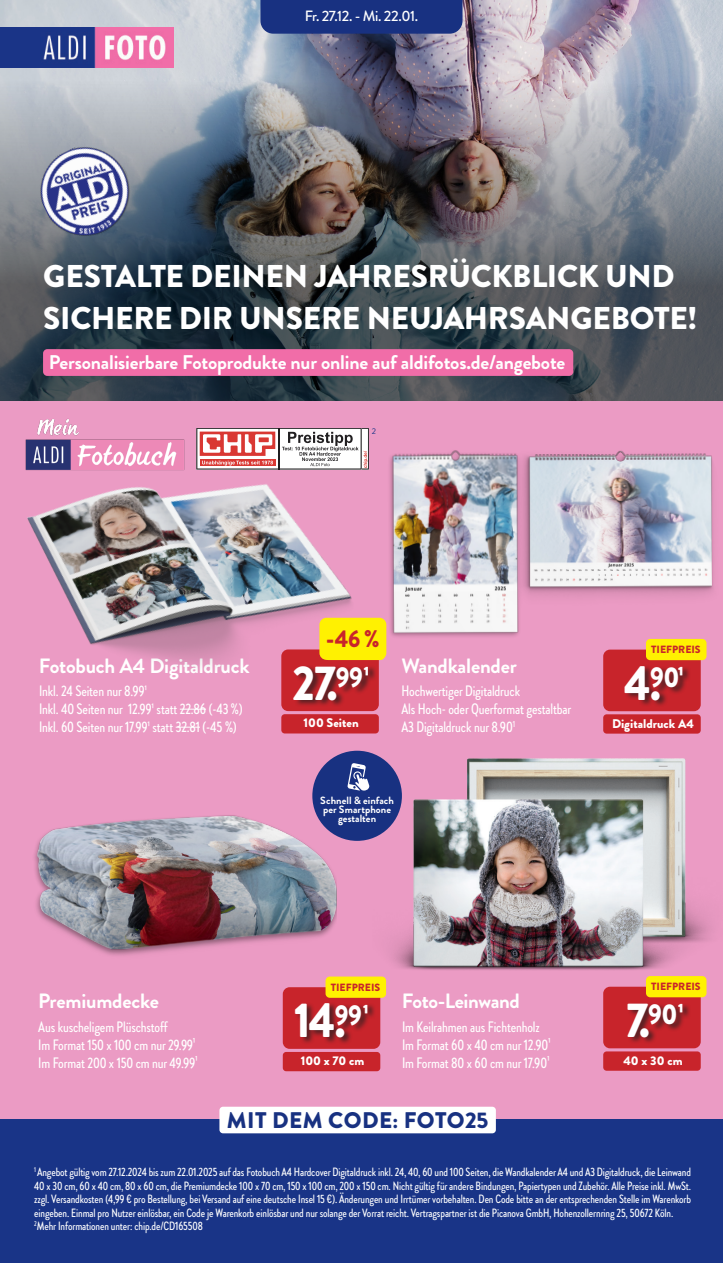
<style>
.page{position:relative;width:723px;height:1263px;background:#fff}
.page>*{position:absolute;margin:0;border:0;box-sizing:border-box;transform-origin:0 0}
.VKP_verkauspreis_2023{font:900 49.05px "Brandon Grotesque";color:#fff;scale:.9 1}
.t1{font:900 31.5px/42px "Brandon Grotesque";letter-spacing:-.01em;color:#fff}
.VKP_verkauspreis_2023-2{font:900 28.8px "Brandon Grotesque";color:#fff;scale:.9 1}
.UVP_2023{font:900 24px "Brandon Grotesque";color:#c8242b;scale:.95 1}
.t2{font:900 22.65px "Brandon Grotesque";letter-spacing:.02em;color:#183181}
.t3{font:700 20.7px "Brandon Grotesque";letter-spacing:-.01em;color:#fff}
.t4{font:700 19.8px "Brandon Grotesque";letter-spacing:-.01em;color:#fff}
.t5{font:500 15.15px/18px "Brandon Grotesque Cond";letter-spacing:-.01em;color:#fff}
.t6{font:500 14.85px "Brandon Grotesque";letter-spacing:-.03em;color:#fff}
.t7{font:900 12.6px "Brandon Grotesque";color:#fff}
.fusszeile{font:500 12px/13.5px "Brandon Grotesque Cond";letter-spacing:-.01em;color:#fff;text-align:justify}
.t8{font:700 10.5px/9px "Brandon Grotesque";letter-spacing:.005em;color:#fff;text-align:center}
.t9{font:900 10.5px "Brandon Grotesque";color:#c8242b}
.t10{font:8.25px "Brandon Grotesque";color:#193487}
</style>
<div class="page">
<div style="left:0;top:42px;width:723px;height:1168px;background:#eb9bc4"></div>
<img style="left:0;top:0;width:723px;height:35px">
<div style="left:0;top:1120px;width:723px;height:143px;background:#193487"></div>
<img style="left:0;top:35px;width:723px;height:366px">
<div style="left:43px;top:349px;width:530px;height:27px;background:#f16da8;border-radius:4px"></div>
<img style="left:0;top:28px;width:173px;height:40px">
<img style="left:26px;top:132px;width:120px;height:119px">
<div style="left:260px;top:0;width:202px;height:34px;background:#183181"></div>
<img style="left:444px;top:450px;width:270px;height:211px">
<div style="left:219px;top:1107px;width:277px;height:26px;background:#fff;border-radius:4px"></div>
<img style="left:0;top:384px;width:444px;height:344px">
<img style="left:21px;top:418px;width:172px;height:62px">
<img style="left:34px;top:813px;width:303px;height:143px">
<img style="left:372px;top:753px;width:340px;height:250px">
<div style="left:281px;top:714px;width:98px;height:19px;background:#c8242b;border-radius:3px"></div>
<div style="left:281px;top:649px;width:98px;height:62px;background:#c8242b;border-radius:7px"></div>
<div style="left:294px;top:664px;width:77px;height:43px;background:#231f20;opacity:.7"></div>
<svg style="left:364px;top:665px;width:12px;height:17px"></svg>
<div style="left:324px;top:639px;width:61px;height:21px;background:#fade2a;border-radius:4px"></div>
<div style="left:283px;top:1052px;width:97px;height:19px;background:#c8242b;border-radius:3px"></div>
<div style="left:283px;top:987px;width:97px;height:62px;background:#c8242b;border-radius:7px"></div>
<div style="left:295px;top:1002px;width:75px;height:43px;background:#231f20;opacity:.7"></div>
<svg style="left:364px;top:1003px;width:11px;height:17px"></svg>
<div style="left:325px;top:976px;width:61px;height:22px;background:#fff101;border-radius:4px"></div>
<div style="left:603px;top:1051px;width:98px;height:20px;background:#c8242b;border-radius:3px"></div>
<div style="left:603px;top:987px;width:98px;height:61px;background:#c8242b;border-radius:7px"></div>
<div style="left:627px;top:1002px;width:58px;height:42px;background:#231f20;opacity:.7"></div>
<svg style="left:679px;top:1003px;width:11px;height:16px"></svg>
<div style="left:646px;top:976px;width:60px;height:21px;background:#fff101;border-radius:4px"></div>
<div style="left:603px;top:714px;width:98px;height:20px;background:#c8242b;border-radius:3px"></div>
<div style="left:603px;top:650px;width:98px;height:61px;background:#c8242b;border-radius:7px"></div>
<div style="left:625px;top:664px;width:62px;height:43px;background:#231f20;opacity:.7"></div>
<svg style="left:679px;top:665px;width:11px;height:17px"></svg>
<div style="left:646px;top:639px;width:60px;height:21px;background:#fff101;border-radius:4px"></div>
<div style="left:312px;top:751px;width:90px;height:90px;background:#183181;border-radius:50%"></div>
<svg style="left:347px;top:763px;width:22px;height:28px"></svg>
<svg style="left:196px;top:428px;width:173px;height:42px;background:#d4b2b1"></svg>
<div style="left:319px;top:618px;width:67px;height:42px;background:#fff101;border-radius:7px"></div>
<p class="t6" style="left:305px;top:6px;width:115px">Fr. 27.12. - Mi. 22.01.</p>
<p class="t1" style="left:43px;top:256px;width:656px">GESTALTE DEINEN JAHRESRÜCKBLICK UND<br>SICHERE DIR UNSERE NEUJAHRSANGEBOTE!</p>
<p class="t4" style="left:49px;top:349px;width:518px">Personalisierbare Fotoprodukte nur online auf aldifotos.de/angebote</p>
<p class="t10" style="left:372px;top:426px;width:6px">2</p>
<p class="t3" style="left:39px;top:651px;width:212px">Fotobuch A4 Digitaldruck</p>
<p class="t5" style="left:39px;top:682px;width:205px">Inkl. 24 Seiten nur 8.991<br>Inkl. 40 Seiten nur 12.991 statt 22.86 (-43 %)<br>Inkl. 60 Seiten nur 17.991 statt 32.81 (-45 %)</p>
<p class="UVP_2023" style="left:326px;top:622px;width:57px">-46 %</p>
<p class="t9" style="left:329px;top:642px;width:51px">TIEFPREIS</p>
<h1 class="VKP_verkauspreis_2023" style="left:293px;top:648px;width:87px">27.<sup>99</sup><sup>1</sup></h1>
<p class="t7" style="left:303px;top:714px;width:57px">100 Seiten</p>
<p class="t3" style="left:401px;top:651px;width:117px">Wandkalender</p>
<p class="t5" style="left:401px;top:682px;width:120px">Hochwertiger Digitaldruck</p>
<p class="t5" style="left:401px;top:700px;width:171px">Als Hoch- oder Querformat gestaltbar</p>
<p class="t5" style="left:401px;top:718px;width:114px">A3 Digitaldruck nur 8.90<sup>1</sup></p>
<p class="t8" style="left:320px;top:796px;width:75px">Schnell &amp; einfach per Smartphone gestalten</p>
<p class="t9" style="left:651px;top:642px;width:51px">TIEFPREIS</p>
<h1 class="VKP_verkauspreis_2023" style="left:624px;top:648px;width:68px">4.<sup>90</sup><sup>1</sup></h1>
<p class="t7" style="left:612px;top:714px;width:83px">Digitaldruck A4</p>
<p class="t3" style="left:38px;top:986px;width:122px">Premiumdecke</p>
<p class="t5" style="left:38px;top:1017px;width:161px">Aus kuscheligem Plüschstoff<br>Im Format 150 x 100 cm nur 29.99¹<br>Im Format 200 x 150 cm nur 49.99¹</p>
<p class="t9" style="left:331px;top:980px;width:51px">TIEFPREIS</p>
<p class="VKP_verkauspreis_2023" style="left:294px;top:986px;width:77px">14.<sup>99</sup></p>
<p class="VKP_verkauspreis_2023-2" style="left:362px;top:994px;width:9px">1</p>
<p class="t7" style="left:301px;top:1052px;width:65px">100 x 70 cm</p>
<p class="t3" style="left:402px;top:986px;width:119px">Foto-Leinwand</p>
<p class="t5" style="left:402px;top:1017px;width:139px">Im Keilrahmen aus Fichtenholz</p>
<p class="t5" style="left:402px;top:1035px;width:150px">Im Format 60 x 40 cm nur 12.90¹</p>
<p class="t5" style="left:402px;top:1053px;width:149px">Im Format 80 x 60 cm nur 17.90¹</p>
<p class="t2" style="left:227px;top:1104px;width:263px">MIT DEM CODE: FOTO25</p>
<p class="t9" style="left:651px;top:979px;width:51px">TIEFPREIS</p>
<p class="VKP_verkauspreis_2023" style="left:626px;top:985px;width:58px">7.<sup>90</sup></p>
<p class="VKP_verkauspreis_2023-2" style="left:677px;top:994px;width:9px">1</p>
<p class="t7" style="left:623px;top:1051px;width:61px">40 x 30 cm</p>
<p class="fusszeile" style="left:34px;top:1165px;width:658px"><sup>1</sup> Angebot gültig vom 27.12.2024 bis zum 22.01.2025 auf das Fotobuch A4 Hardcover Digitaldruck inkl. 24, 40, 60 und 100 Seiten, die Wandkalender A4 und A3 Digitaldruck, die Leinwand 40 x 30 cm, 60 x 40 cm, 80 x 60 cm, die Premiumdecke 100 x 70 cm, 150 x 100 cm, 200 x 150 cm. Nicht gültig für andere Bindungen, Papiertypen und Zubehör. Alle Preise inkl. MwSt. zzgl. Versandkosten (4,99 € pro Bestellung, bei Versand auf eine deutsche Insel 15 €). Änderungen und Irrtümer vorbehalten. Den Code bitte an der entsprechenden Stelle im Warenkorb eingeben. Einmal pro Nutzer einlösbar, ein Code je Warenkorb einlösbar und nur solange der Vorrat reicht. Vertragspartner ist die Picanova GmbH, Hohenzollernring 25, 50672 Köln.</p>
<p class="fusszeile" style="left:34px;top:1219px;width:170px"><sup>2</sup>Mehr Informationen unter: chip.de/CD165508</p>
</div>
